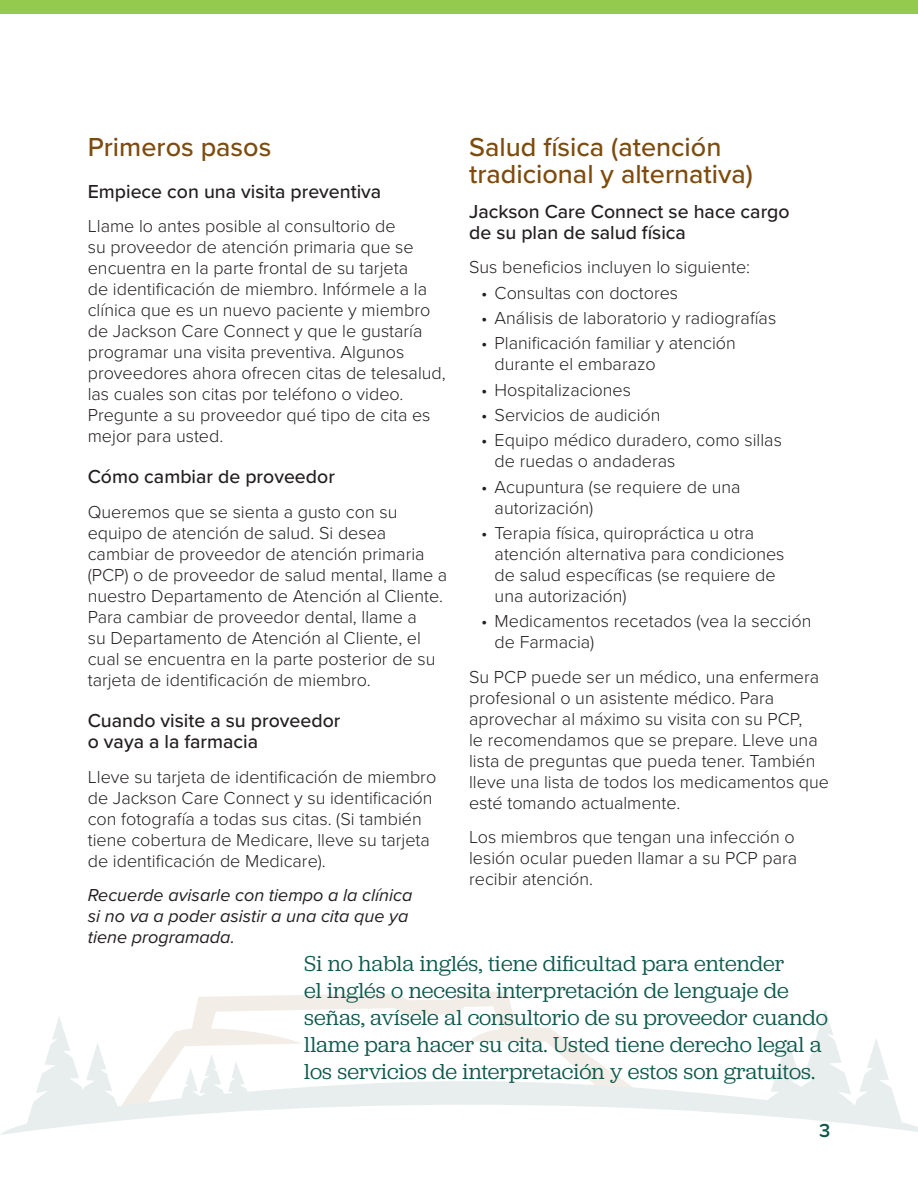
<style>
.page{position:relative;width:918px;height:1188px;background:#fff}
.page>*{position:absolute;margin:0;border:0;box-sizing:border-box;transform-origin:0 0}
.subhead{font:500 27px/27px "Proxima Nova";color:#7d4b0d}
.tip_body{font:22.5px/27px "Jubilat";letter-spacing:.005em;color:#0d584b}
.text_head{font:500 19.5px/21px "Proxima Nova";color:#231f20}
.t1{font:600 19.5px "Proxima Nova";color:#0d584b}
.text{font:300 18px/21px "Proxima Nova";color:#231f20}
.text-2{font:italic 18px/21px "Proxima Nova";color:#231f20}
</style>
<div class="page">
<svg style="left:138px;top:991px;width:486px;height:90px"></svg>
<svg style="left:178px;top:1054px;width:74px;height:27px"></svg>
<svg style="left:40px;top:1017px;width:69px;height:64px"></svg>
<svg style="left:774px;top:1009px;width:115px;height:72px"></svg>
<svg style="left:0;top:1081px;width:918px;height:54px"></svg>
<div style="left:0;top:0;width:918px;height:14px;background:#94ca4e"></div>
<p class="subhead" style="left:88px;top:133px;width:185px">Primeros pasos</p>
<p class="text_head" style="left:88px;top:180px;width:295px">Empiece con una visita preventiva</p>
<p class="text" style="left:88px;top:215px;width:360px">Llame lo antes posible al consultorio de<br>su proveedor de atención primaria que se encuentra en la parte frontal de su tarjeta<br>de identificación de miembro. Infórmele a la clínica que es un nuevo paciente y miembro de Jackson Care Connect y que le gustaría programar una visita preventiva. Algunos proveedores ahora ofrecen citas de telesalud, las cuales son citas por teléfono o video.<br>Pregunte a su proveedor qué tipo de cita es mejor para usted.</p>
<p class="text_head" style="left:88px;top:466px;width:249px">Cómo cambiar de proveedor</p>
<p class="text" style="left:88px;top:500px;width:361px">Queremos que se sienta a gusto con su equipo de atención de salud. Si desea cambiar de proveedor de atención primaria (PCP) o de proveedor de salud mental, llame a nuestro Departamento de Atención al Cliente.<br>Para cambiar de proveedor dental, llame a<br>su Departamento de Atención al Cliente, el cual se encuentra en la parte posterior de su tarjeta de identificación de miembro.</p>
<p class="text_head" style="left:88px;top:709px;width:254px">Cuando visite a su proveedor o vaya a la farmacia</p>
<p class="text" style="left:88px;top:765px;width:350px">Lleve su tarjeta de identificación de miembro de Jackson Care Connect y su identificación con fotografía a todas sus citas. (Si también tiene cobertura de Medicare, lleve su tarjeta de identificación de Medicare).</p>
<p class="text-2" style="left:88px;top:884px;width:326px">Recuerde avisarle con tiempo a la clínica si no va a poder asistir a una cita que ya tiene programada.</p>
<p class="subhead" style="left:469px;top:133px;width:285px">Salud física (atención tradicional y alternativa)</p>
<p class="text_head" style="left:469px;top:200px;width:322px">Jackson Care Connect se hace cargo de su plan de salud física</p>
<p class="text" style="left:469px;top:256px;width:283px">Sus beneficios incluyen lo siguiente:</p>
<p class="text" style="left:481px;top:281px;width:199px">• Consultas con doctores</p>
<p class="text" style="left:481px;top:306px;width:297px">• Análisis de laboratorio y radiografías</p>
<p class="text" style="left:495px;top:332px;width:243px;text-indent:-14px">• Planificación familiar y atención durante el embarazo</p>
<p class="text" style="left:481px;top:378px;width:151px">• Hospitalizaciones</p>
<p class="text" style="left:481px;top:403px;width:181px">• Servicios de audición</p>
<p class="text" style="left:495px;top:429px;width:289px;text-indent:-14px">• Equipo médico duradero, como sillas de ruedas o andaderas</p>
<p class="text" style="left:495px;top:475px;width:248px;text-indent:-14px">• Acupuntura (se requiere de una autorización)</p>
<p class="text" style="left:495px;top:521px;width:291px;text-indent:-14px">• Terapia física, quiropráctica u otra atención alternativa para condiciones de salud específicas (se requiere de una autorización)</p>
<p class="text" style="left:495px;top:610px;width:318px;text-indent:-14px">• Medicamentos recetados (vea la sección de Farmacia)</p>
<p class="text" style="left:469px;top:665px;width:362px">Su PCP puede ser un médico, una enfermera profesional o un asistente médico. Para aprovechar al máximo su visita con su PCP,<br>le recomendamos que se prepare. Lleve una lista de preguntas que pueda tener. También lleve una lista de todos los medicamentos que esté tomando actualmente.</p>
<p class="text" style="left:469px;top:826px;width:330px">Los miembros que tengan una infección o lesión ocular pueden llamar a su PCP para recibir atención.</p>
<p class="tip_body" style="left:304px;top:949px;width:525px">Si no habla inglés, tiene dificultad para entender<br>el inglés o necesita interpretación de lenguaje de señas, avísele al consultorio de su proveedor cuando llame para hacer su cita. Usted tiene derecho legal a los servicios de interpretación y estos son gratuitos.</p>
<p class="t1" style="left:819px;top:1116px;width:13px">3</p>
</div>
